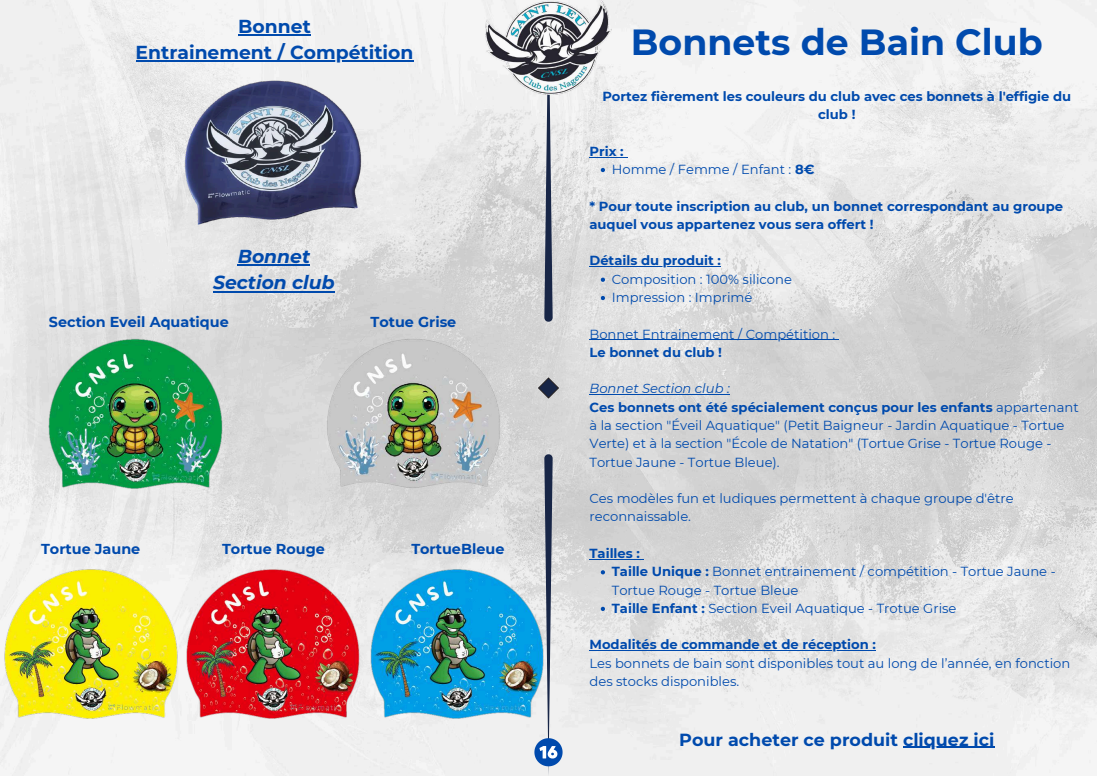
<style>
.page{position:relative;width:1097px;height:776px;background:#fff}
.page>*{position:absolute;margin:0;border:0;box-sizing:border-box;transform-origin:0 0}
.t1{font:700 36.25px "Montserrat";color:#004aad}
.t2{font:700 18.75px/26.2px "Montserrat";color:#004aad;text-align:center}
.t3{font:italic 700 18.75px/26.2px "Montserrat";color:#004aad;text-align:center}
.t4{font:700 17.5px "Montserrat";color:#004aad}
.t5{font:700 14.38px "Montserrat";color:#004aad}
.t6{font:13.12px/18.2px "Montserrat";color:#004aad}
.t7{font:700 13.12px/18.2px "Montserrat";color:#004aad;text-align:center}
.s1{font-weight:700}
.s2{font-style:italic}
</style>
<div class="page">
<img style="left:0;top:0;width:1096px;height:776px">
<svg style="left:544px;top:94px;width:8px;height:229px;background:#5d667c"></svg>
<svg style="left:538px;top:378px;width:20px;height:20px"></svg>
<svg style="left:534px;top:453px;width:28px;height:323px"></svg>
<img style="left:177px;top:78px;width:193px;height:149px">
<img style="left:49px;top:339px;width:173px;height:149px">
<img style="left:327px;top:339px;width:173px;height:149px">
<hr style="left:589px;top:157px;width:34px;height:1px;background:#004aad">
<svg style="left:600px;top:168px;width:5px;height:4px"></svg>
<hr style="left:589px;top:266px;width:132px;height:1px;background:#004aad">
<svg style="left:600px;top:278px;width:5px;height:4px"></svg>
<svg style="left:600px;top:296px;width:5px;height:4px"></svg>
<hr style="left:589px;top:339px;width:246px;height:1px;background:#004aad">
<hr style="left:589px;top:394px;width:140px;height:1px;background:#004aad">
<hr style="left:589px;top:559px;width:51px;height:1px;background:#004aad">
<svg style="left:600px;top:570px;width:5px;height:4px"></svg>
<svg style="left:600px;top:607px;width:5px;height:4px"></svg>
<hr style="left:589px;top:650px;width:286px;height:1px;background:#004aad">
<hr style="left:903px;top:746px;width:91px;height:2px;background:#004aad">
<hr style="left:238px;top:34px;width:73px;height:2px;background:#004aad">
<hr style="left:136px;top:60px;width:277px;height:2px;background:#004aad">
<img style="left:187px;top:569px;width:173px;height:149px">
<img style="left:4px;top:569px;width:173px;height:149px">
<img style="left:369px;top:569px;width:174px;height:149px">
<hr style="left:238px;top:264px;width:72px;height:2px;background:#004aad">
<hr style="left:213px;top:291px;width:122px;height:2px;background:#004aad">
<img style="left:485px;top:0;width:126px;height:94px">
<h2 class="t2" style="left:136px;top:13px;width:279px">Bonnet<br>Entrainement / Compétition</h2>
<h2 class="t3" style="left:213px;top:243px;width:123px">Bonnet<br>Section club</h2>
<p class="t5" style="left:49px;top:313px;width:181px">Section Eveil Aquatique</p>
<p class="t5" style="left:370px;top:313px;width:87px">Totue Grise</p>
<p class="t5" style="left:41px;top:540px;width:101px">Tortue Jaune</p>
<p class="t5" style="left:222px;top:540px;width:104px">Tortue Rouge</p>
<p class="t5" style="left:411px;top:540px;width:95px">TortueBleue</p>
<h1 class="t1" style="left:631px;top:20px;width:413px">Bonnets de Bain Club</h1>
<p class="t7" style="left:602px;top:87px;width:470px">Portez fièrement les couleurs du club avec ces bonnets à l'effigie du club !</p>
<p class="t6" style="left:612px;top:142px;width:204px;text-indent:-22px"><span class="s1">Prix :<br></span>Homme / Femme / Enfant : <span class="s1">8€</span></p>
<p class="t7" style="left:589px;top:197px;width:475px;text-align:left">* Pour toute inscription au club, un bonnet correspondant au groupe auquel vous appartenez vous sera offert !</p>
<p class="t7" style="left:589px;top:252px;width:133px">Détails du produit :</p>
<p class="t6" style="left:612px;top:270px;width:182px">Composition : 100% silicone<br>Impression : Imprimé</p>
<p class="t6" style="left:589px;top:325px;width:247px">Bonnet Entrainement / Compétition :</p>
<p class="t7" style="left:589px;top:343px;width:134px">Le bonnet du club !</p>
<p class="t6" style="left:589px;top:380px;width:490px"><span class="s2">Bonnet Section club :<br></span><span class="s1">Ces bonnets ont été spécialement conçus pour les enfants</span> appartenant à la section "Éveil Aquatique" (Petit Baigneur - Jardin Aquatique - Tortue Verte) et à la section "École de Natation" (Tortue Grise - Tortue Rouge - Tortue Jaune - Tortue Bleue).</p>
<p class="t6" style="left:589px;top:489px;width:425px">Ces modèles fun et ludiques permettent à chaque groupe d'être reconnaissable.</p>
<p class="t6" style="left:612px;top:544px;width:445px;text-indent:-22px"><span class="s1">Tailles :<br>Taille Unique :</span> Bonnet entrainement / compétition - Tortue Jaune - Tortue Rouge - Tortue Bleue<br><span class="s1">Taille Enfant :</span> Section Eveil Aquatique - Trotue Grise</p>
<p class="t7" style="left:589px;top:635px;width:288px">Modalités de commande et de réception :</p>
<p class="t6" style="left:589px;top:654px;width:482px">Les bonnets de bain sont disponibles tout au long de l’année, en fonction des stocks disponibles.</p>
<h3 class="t4" style="left:679px;top:728px;width:316px">Pour acheter ce produit cliquez ici</h3>
</div>
